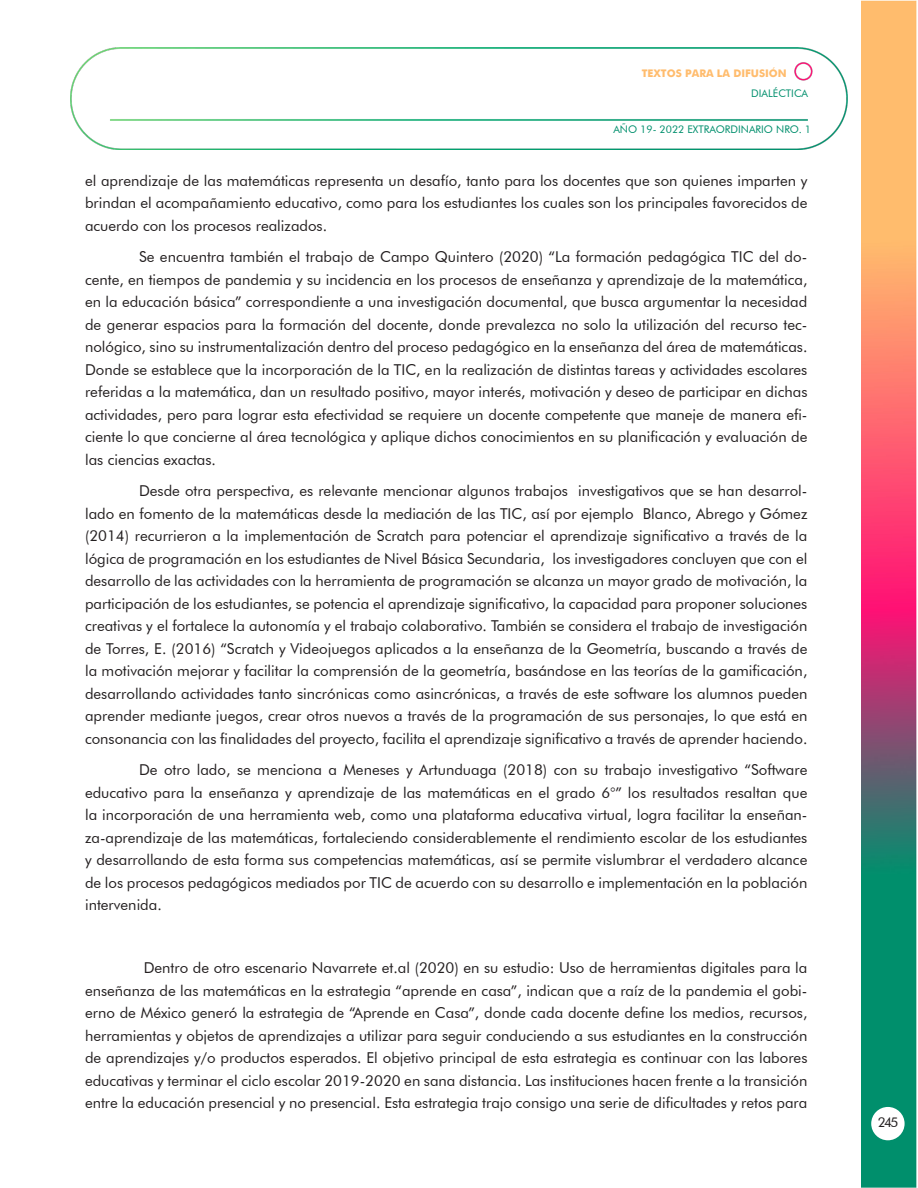
<style>
.page{position:relative;width:918px;height:1188px;background:#fff}
.page>*{position:absolute;margin:0;border:0;box-sizing:border-box;transform-origin:0 0}
.IEEE_Normal{font:15px/22.5px "Futura BT";color:#231f20;text-align:justify}
.t1{font:13.5px "Futura BT";color:#231f20}
.t2{font:10.5px "Futura BT";color:#008f6d}
.t3{font:700 10.5px "Futura";color:#ffbc6d}
</style>
<div class="page">
<img style="left:861px;top:0;width:56px;height:1188px">
<img style="left:71px;top:48px;width:776px;height:102px">
<div style="left:871px;top:1107px;width:34px;height:33px;background:#fff;border-radius:50%"></div>
<p class="t3" style="left:642px;top:66px;width:147px">TEXTOS PARA LA DIFUSIÓN</p>
<p class="t2" style="left:751px;top:87px;width:58px">DIALÉCTICA</p>
<p class="t2" style="left:613px;top:123px;width:199px">AÑO 19- 2022 EXTRAORDINARIO NRO. 1</p>
<p class="IEEE_Normal" style="left:85px;top:169px;width:724px">el aprendizaje de las matemáticas representa un desafío, tanto para los docentes que son quienes imparten y brindan el acompañamiento educativo, como para los estudiantes los cuales son los principales favorecidos de acuerdo con los procesos realizados.</p>
<p class="IEEE_Normal" style="left:85px;top:246px;width:724px;text-indent:54px">Se encuentra también el trabajo de Campo Quintero (2020) “La formación pedagógica TIC del do&shy;cente, en tiempos de pandemia y su incidencia en los procesos de enseñanza y aprendizaje de la matemática, en la educación básica” correspondiente a una investigación documental, que busca argumentar la necesidad de generar espacios para la formación del docente, donde prevalezca no solo la utilización del recurso tec&shy;nológico, sino su instrumentalización dentro del proceso pedagógico en la enseñanza del área de matemáticas.<br>Donde se establece que la incorporación de la TIC, en la realización de distintas tareas y actividades escolares referidas a la matemática, dan un resultado positivo, mayor interés, motivación y deseo de participar en dichas actividades, pero para lograr esta efectividad se requiere un docente competente que maneje de manera efi&shy;ciente lo que concierne al área tecnológica y aplique dichos conocimientos en su planificación y evaluación de las ciencias exactas.</p>
<p class="IEEE_Normal" style="left:85px;top:480px;width:724px;text-indent:54px">Desde otra perspectiva, es relevante mencionar algunos trabajos investigativos que se han desarrol&shy;lado en fomento de la matemáticas desde la mediación de las TIC, así por ejemplo Blanco, Abrego y Gómez (2014) recurrieron a la implementación de Scratch para potenciar el aprendizaje significativo a través de la lógica de programación en los estudiantes de Nivel Básica Secundaria, los investigadores concluyen que con el desarrollo de las actividades con la herramienta de programación se alcanza un mayor grado de motivación, la participación de los estudiantes, se potencia el aprendizaje significativo, la capacidad para proponer soluciones creativas y el fortalece la autonomía y el trabajo colaborativo. También se considera el trabajo de investigación de Torres, E. (2016) “Scratch y Videojuegos aplicados a la enseñanza de la Geometría, buscando a través de la motivación mejorar y facilitar la comprensión de la geometría, basándose en las teorías de la gamificación, desarrollando actividades tanto sincrónicas como asincrónicas, a través de este software los alumnos pueden aprender mediante juegos, crear otros nuevos a través de la programación de sus personajes, lo que está en consonancia con las finalidades del proyecto, facilita el aprendizaje significativo a través de aprender haciendo.</p>
<p class="IEEE_Normal" style="left:85px;top:759px;width:724px;text-indent:54px">De otro lado, se menciona a Meneses y Artunduaga (2018) con su trabajo investigativo “Software educativo para la enseñanza y aprendizaje de las matemáticas en el grado 6°” los resultados resaltan que la incorporación de una herramienta web, como una plataforma educativa virtual, logra facilitar la enseñan&shy;za-aprendizaje de las matemáticas, fortaleciendo considerablemente el rendimiento escolar de los estudiantes y desarrollando de esta forma sus competencias matemáticas, así se permite vislumbrar el verdadero alcance de los procesos pedagógicos mediados por TIC de acuerdo con su desarrollo e implementación en la población intervenida.</p>
<p class="IEEE_Normal" style="left:85px;top:957px;width:724px;text-indent:59px">Dentro de otro escenario Navarrete et.al (2020) en su estudio: Uso de herramientas digitales para la enseñanza de las matemáticas en la estrategia “aprende en casa”, indican que a raíz de la pandemia el gobi&shy;erno de México generó la estrategia de “Aprende en Casa”, donde cada docente define los medios, recursos, herramientas y objetos de aprendizajes a utilizar para seguir conduciendo a sus estudiantes en la construcción de aprendizajes y/o productos esperados. El objetivo principal de esta estrategia es continuar con las labores educativas y terminar el ciclo escolar 2019-2020 en sana distancia. Las instituciones hacen frente a la transición entre la educación presencial y no presencial. Esta estrategia trajo consigo una serie de dificultades y retos para</p>
<p class="t1" style="left:878px;top:1114px;width:22px">245</p>
</div>
